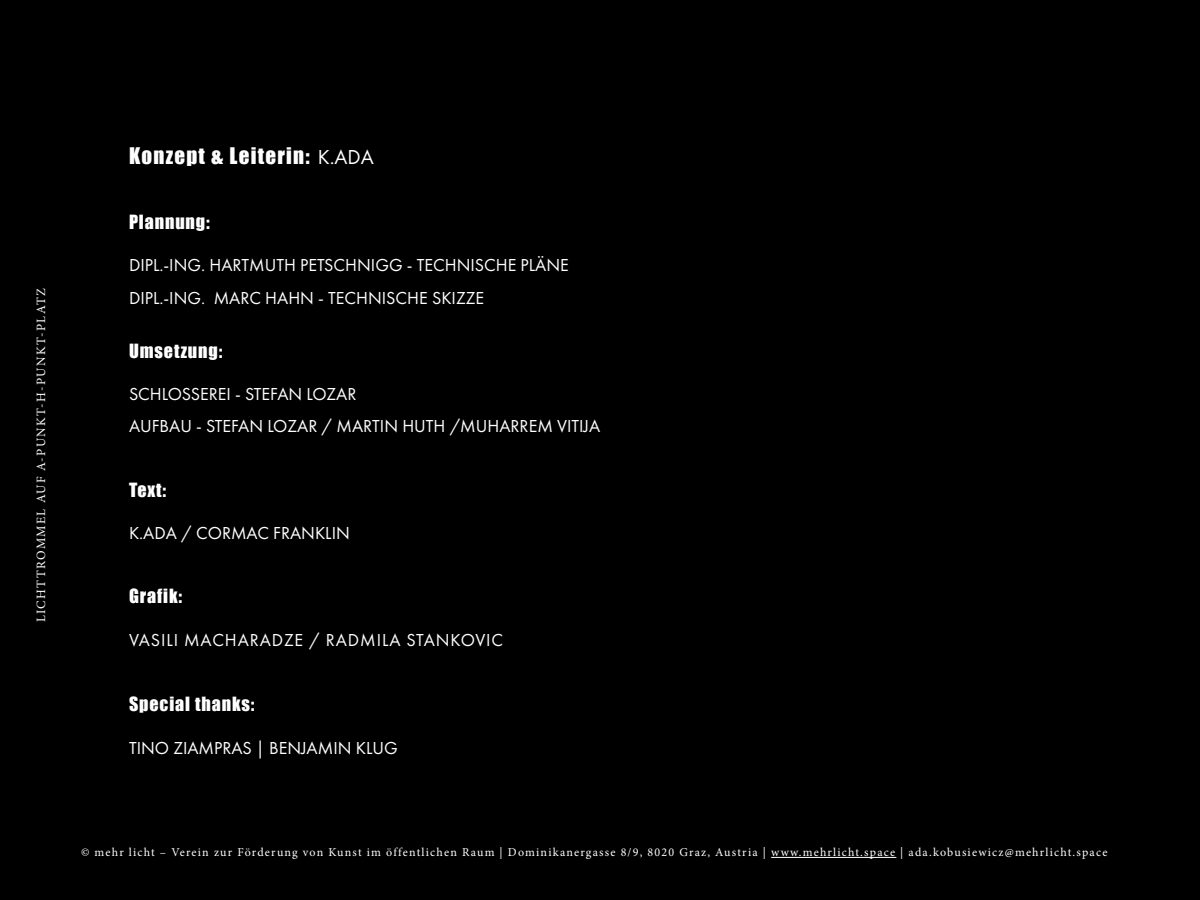
<style>
.page{position:relative;width:1200px;height:900px;background:#000}
.page>*{position:absolute;margin:0;border:0;box-sizing:border-box;transform-origin:0 0}
.t1{font:21px "Impact";letter-spacing:.06em;color:#fff}
.t2{font:18px/33px "Futura PT";color:#fff}
.t3{font:18px "Impact";letter-spacing:.05em;color:#fff}
.t4{font:18px "Futura PT";letter-spacing:.05em;color:#fff}
.t5{font:12.75px "Minion Pro";letter-spacing:.1em;color:#fff}
.t6{font:12px "Minion Pro";letter-spacing:.1em;color:#fff}
.s1{font-family:"Futura PT"}
</style>
<div class="page">
<hr style="left:771px;top:857px;width:125px;height:1px;background:#fff">
<p class="t5" style="left:33px;top:622px;width:335px;rotate:-90deg">LICHTTROMMEL AUF A-PUNKT-H-PUNKT-PLATZ</p>
<p class="t1" style="left:129px;top:140px;width:246px">Konzept &amp; Leiterin: <span class="s1">K.ADA</span></p>
<p class="t3" style="left:129px;top:207px;width:82px">Plannung:</p>
<p class="t2" style="left:129px;top:248px;width:441px">DIPL.-ING. HARTMUTH PETSCHNIGG - TECHNISCHE PLÄNE<br>DIPL.-ING. MARC HAHN - TECHNISCHE SKIZZE</p>
<p class="t3" style="left:129px;top:336px;width:95px">Umsetzung:</p>
<p class="t2" style="left:129px;top:377px;width:473px">SCHLOSSEREI - STEFAN LOZAR<br>AUFBAU - STEFAN LOZAR / MARTIN HUTH /MUHARREM VITIJA</p>
<p class="t3" style="left:129px;top:476px;width:39px">Text:</p>
<p class="t2" style="left:129px;top:516px;width:222px">K.ADA / CORMAC FRANKLIN</p>
<p class="t3" style="left:129px;top:582px;width:55px">Grafik:</p>
<p class="t4" style="left:129px;top:629px;width:376px">VASILI MACHARADZE / RADMILA STANKOVIC</p>
<p class="t3" style="left:129px;top:690px;width:127px">Special thanks:</p>
<p class="t2" style="left:129px;top:732px;width:270px">TINO ZIAMPRAS | BENJAMIN KLUG</p>
<p class="t6" style="left:81px;top:844px;width:1028px">© mehr licht – Verein zur Förderung von Kunst im öffentlichen Raum | Dominikanergasse 8/9, 8020 Graz, Austria | www.mehrlicht.space | ada.kobusiewicz@mehrlicht.space</p>
</div>
